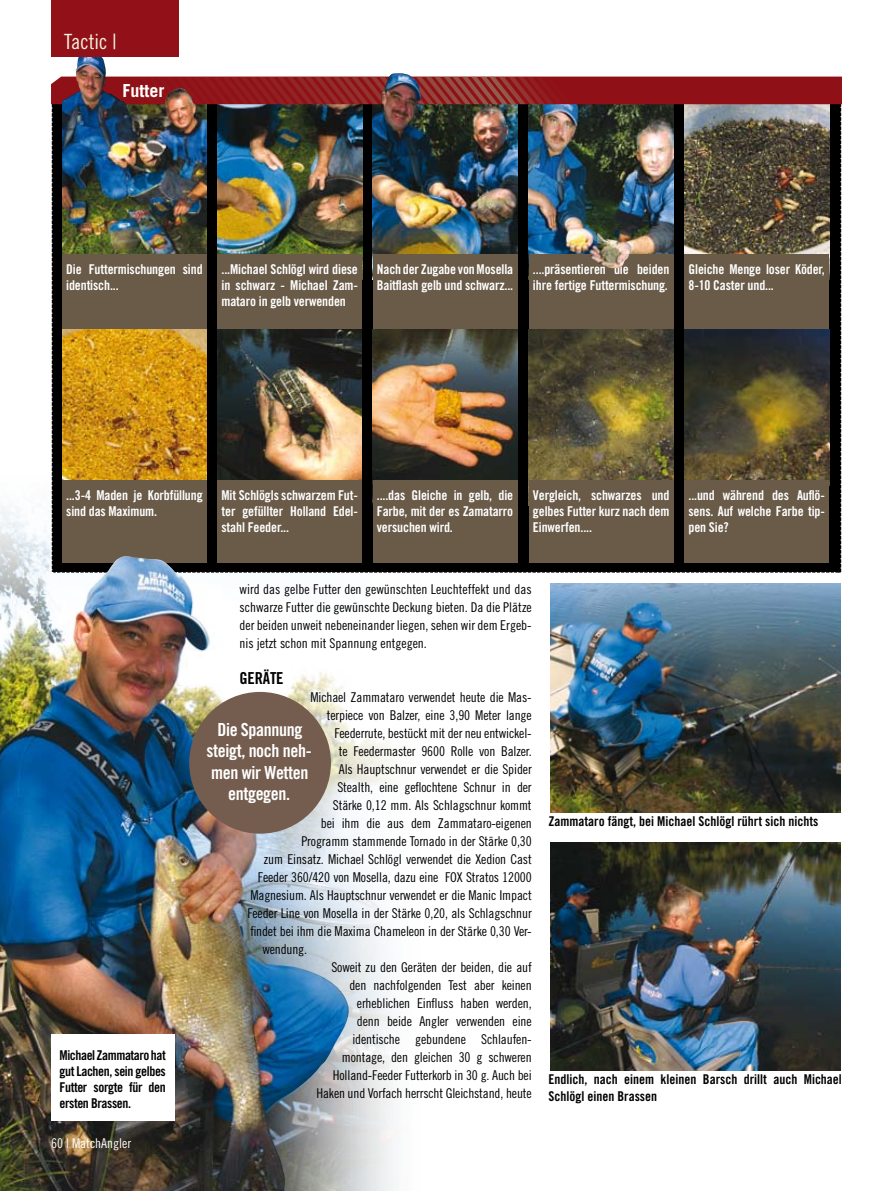
<style>
.page{position:relative;width:893px;height:1191px;background:#fff}
.page>*{position:absolute;margin:0;border:0;box-sizing:border-box;transform-origin:0 0}
.t1{font:21px "Trade Gothic Cond Eighteen";color:#f1f2dd}
.t2{font:18px/21.6px "Trade Gothic Bold Cond Twenty";letter-spacing:-.02em;color:#fff;text-align:center}
.t3{font:700 18px "Trade Gothic";color:#fff}
.t4{font:16.5px "Trade Gothic Bold Cond Twenty";letter-spacing:-.01em;color:#000}
.t5{font:13.5px/18px "Trade Gothic Cond Eighteen";letter-spacing:-.01em;color:#000;text-align:justify}
.t6{font:13.5px/16.2px "Trade Gothic Bold Cond Twenty";letter-spacing:-.01em;color:#fff}
.t7{font:13.5px/16.2px "Trade Gothic Bold Cond Twenty";color:#000}
.t8{font:13.5px "Trade Gothic Cond Eighteen";color:#fff}
</style>
<div class="page">
<img style="left:0;top:506px;width:394px;height:685px">
<img style="left:51px;top:76px;width:791px;height:497px">
<div style="left:373px;top:254px;width:145px;height:83px;background:#695b48"></div>
<div style="left:62px;top:254px;width:145px;height:83px;background:#695b48"></div>
<div style="left:217px;top:254px;width:145px;height:83px;background:#695b48"></div>
<div style="left:529px;top:254px;width:145px;height:83px;background:#695b48"></div>
<div style="left:684px;top:254px;width:145px;height:83px;background:#695b48"></div>
<img style="left:62px;top:330px;width:145px;height:150px">
<img style="left:217px;top:330px;width:145px;height:150px">
<img style="left:373px;top:330px;width:144px;height:150px">
<img style="left:529px;top:330px;width:144px;height:150px">
<img style="left:685px;top:330px;width:144px;height:150px">
<div style="left:373px;top:480px;width:145px;height:83px;background:#695b48"></div>
<div style="left:62px;top:480px;width:145px;height:83px;background:#695b48"></div>
<div style="left:217px;top:480px;width:145px;height:83px;background:#695b48"></div>
<div style="left:529px;top:480px;width:145px;height:83px;background:#695b48"></div>
<div style="left:684px;top:480px;width:145px;height:83px;background:#695b48"></div>
<img style="left:373px;top:73px;width:58px;height:81px">
<img style="left:62px;top:56px;width:134px;height:51px">
<img style="left:590px;top:254px;width:39px;height:15px">
<img style="left:0;top:556px;width:351px;height:635px">
<div style="left:189px;top:692px;width:142px;height:141px;background:#745d4e;border-radius:50%"></div>
<img style="left:551px;top:584px;width:290px;height:228px">
<img style="left:551px;top:842px;width:290px;height:228px">
<div style="left:51px;top:1034px;width:123px;height:86px;background:#fff"></div>
<div style="left:51px;top:0;width:128px;height:56px;background:#921118"></div>
<h1 class="t1" style="left:64px;top:29px;width:54px">Tactic |</h1>
<h2 class="t3" style="left:122px;top:80px;width:43px">Futter</h2>
<p class="t6" style="left:66px;top:261px;width:138px">Die Futtermischungen sind identisch...</p>
<p class="t6" style="left:222px;top:261px;width:138px;text-align:justify">...Michael Schlögl wird diese in schwarz - Michael Zam&shy;mataro in gelb verwenden</p>
<p class="t6" style="left:533px;top:261px;width:138px">....präsentieren die beiden ihre fertige Futtermischung.</p>
<p class="t6" style="left:688px;top:261px;width:138px">Gleiche Menge loser Köder,<br>8-10 Caster und...</p>
<p class="t6" style="left:377px;top:261px;width:138px">Nach der Zugabe von Mosella<br>Baitflash gelb und schwarz...</p>
<p class="t6" style="left:66px;top:487px;width:138px">...3-4 Maden je Korbfüllung sind das Maximum.</p>
<p class="t6" style="left:222px;top:487px;width:138px;text-align:justify">Mit Schlögls schwarzem Fut&shy;ter gefüllter Holland Edel&shy;stahl Feeder...</p>
<p class="t6" style="left:533px;top:487px;width:138px;text-align:justify">Vergleich, schwarzes und gelbes Futter kurz nach dem Einwerfen....</p>
<p class="t6" style="left:688px;top:487px;width:138px;text-align:justify">...und während des Auflö&shy;sens. Auf welche Farbe tip&shy;pen Sie?</p>
<p class="t6" style="left:377px;top:487px;width:138px;text-align:justify">....das Gleiche in gelb, die Farbe, mit der es Zamatarro versuchen wird.</p>
<p class="t7" style="left:60px;top:1046px;width:108px;text-align:justify">Michael Zammataro hat gut Lachen, sein gelbes Futter sorgte für den ersten Brassen.</p>
<p class="t8" style="left:51px;top:1135px;width:82px">60 | MatchAngler</p>
<p class="t5" style="left:240px;top:580px;width:294px">wird das gelbe Futter den gewünschten Leuchteffekt und das schwarze Futter die gewünschte Deckung bieten. Da die Plätze der beiden unweit nebeneinander liegen, sehen wir dem Ergeb&shy;nis jetzt schon mit Spannung entgegen.</p>
<p class="t4" style="left:240px;top:668px;width:46px">GERÄTE</p>
<p class="t5" style="left:310px;top:688px;width:223px">Michael Zammataro verwendet heute die Mas-</p>
<p class="t5" style="left:327px;top:706px;width:206px">terpiece von Balzer, eine 3,90 Meter lange</p>
<p class="t5" style="left:334px;top:724px;width:199px">Feederrute, bestückt mit der neu entwickel-</p>
<p class="t5" style="left:339px;top:742px;width:194px">te Feedermaster 9600 Rolle von Balzer.</p>
<p class="t5" style="left:339px;top:760px;width:194px">Als Hauptschnur verwendet er die Spider</p>
<p class="t5" style="left:337px;top:778px;width:196px">Stealth, eine geflochtene Schnur in der</p>
<p class="t5" style="left:333px;top:796px;width:200px">Stärke 0,12 mm. Als Schlagschnur kommt</p>
<p class="t5" style="left:321px;top:814px;width:212px">bei ihm die aus dem Zammataro-eigenen</p>
<p class="t5" style="left:301px;top:832px;width:232px">Programm stammende Tornado in der Stärke 0,30</p>
<p class="t5" style="left:264px;top:850px;width:269px">zum Einsatz. Michael Schlögl verwendet die Xedion Cast</p>
<p class="t5" style="left:258px;top:868px;width:275px">Feeder 360/420 von Mosella, dazu eine FOX Stratos 12000</p>
<p class="t5" style="left:250px;top:886px;width:283px">Magnesium. Als Hauptschnur verwendet er die Manic Impact</p>
<p class="t5" style="left:247px;top:904px;width:286px">Feeder Line von Mosella in der Stärke 0,20, als Schlagschnur</p>
<p class="t5" style="left:250px;top:922px;width:283px">findet bei ihm die Maxima Chameleon in der Stärke 0,30 Ver-</p>
<p class="t5" style="left:262px;top:940px;width:46px">wendung.</p>
<p class="t5" style="left:331px;top:958px;width:202px">Soweit zu den Geräten der beiden, die auf</p>
<p class="t5" style="left:349px;top:976px;width:184px">den nachfolgenden Test aber keinen</p>
<p class="t5" style="left:357px;top:994px;width:176px">erheblichen Einfluss haben werden,</p>
<p class="t5" style="left:357px;top:1012px;width:176px">denn beide Angler verwenden eine</p>
<p class="t5" style="left:352px;top:1030px;width:181px">identische gebundene Schlaufen-</p>
<p class="t5" style="left:342px;top:1048px;width:191px">montage, den gleichen 30 g schweren</p>
<p class="t5" style="left:333px;top:1066px;width:200px">Holland-Feeder Futterkorb in 30 g. Auch bei</p>
<p class="t5" style="left:316px;top:1084px;width:217px">Haken und Vorfach herrscht Gleichstand, heute</p>
<h2 class="t2" style="left:207px;top:718px;width:107px">Die Spannung steigt, noch neh&shy;men wir Wetten entgegen.</h2>
<p class="t7" style="left:549px;top:813px;width:271px">Zammataro fängt, bei Michael Schlögl rührt sich nichts</p>
<p class="t7" style="left:549px;top:1071px;width:295px">Endlich, nach einem kleinen Barsch drillt auch Michael<br>Schlögl einen Brassen</p>
</div>
